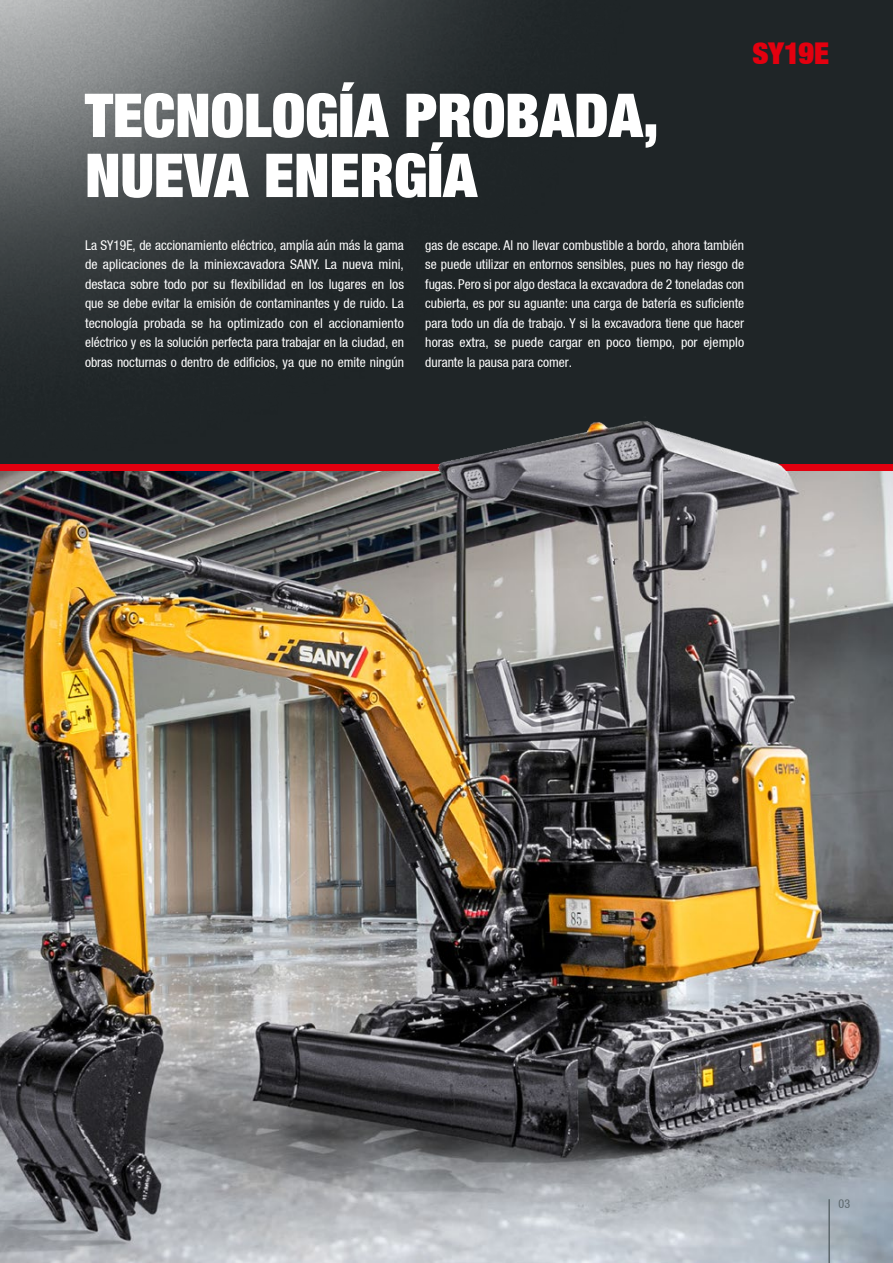
<style>
.page{position:relative;width:893px;height:1263px;background:#fff}
.page>*{position:absolute;margin:0;border:0;box-sizing:border-box;transform-origin:0 0}
.t1{font:900 60px/60px "Context Reprise Extra Black S Si Extra";color:#fff}
.t2{font:900 30px "Context Reprise Extra Black S Si Extra";letter-spacing:-.01em;color:#e3000f}
.t3{font:13.5px/19.5px "Context Reprise Condensed S Si Condensed";color:#fff;text-align:justify}
.t4{font:12px "Context Reprise Condensed S Si Condensed";color:#5d686d}
</style>
<div class="page">
<img style="left:0;top:471px;width:893px;height:792px">
<div style="left:0;top:0;width:893px;height:465px;background:#1f2527"></div>
<img style="left:0;top:0;width:488px;height:347px">
<img style="left:0;top:421px;width:893px;height:50px">
<hr style="left:828px;top:1199px;width:2px;height:64px;background:#5d686d">
<h1 class="t1" style="left:85px;top:84px;width:575px">TECNOLOGÍA PROBADA,<br>NUEVA ENERGÍA</h1>
<h2 class="t2" style="left:752px;top:34px;width:78px">SY19E</h2>
<p class="t3" style="left:85px;top:235px;width:321px">La SY19E, de accionamiento eléctrico, amplía aún más la gama de aplicaciones de la miniexcavadora SANY. La nueva mini, destaca sobre todo por su flexibilidad en los lugares en los que se debe evitar la emisión de contaminantes y de ruido. La tecnología probada se ha optimizado con el accionamiento eléctrico y es la solución perfecta para trabajar en la ciudad, en obras nocturnas o dentro de edificios, ya que no emite ningún</p>
<p class="t3" style="left:425px;top:235px;width:320px">gas de escape. Al no llevar combustible a bordo, ahora también se puede utilizar en entornos sensibles, pues no hay riesgo de fugas. Pero si por algo destaca la excavadora de 2 toneladas con cubierta, es por su aguante: una carga de batería es suficiente para todo un día de trabajo. Y si la excavadora tiene que hacer horas extra, se puede cargar en poco tiempo, por ejemplo durante la pausa para comer.</p>
<p class="t4" style="left:838px;top:1197px;width:13px">03</p>
</div>
